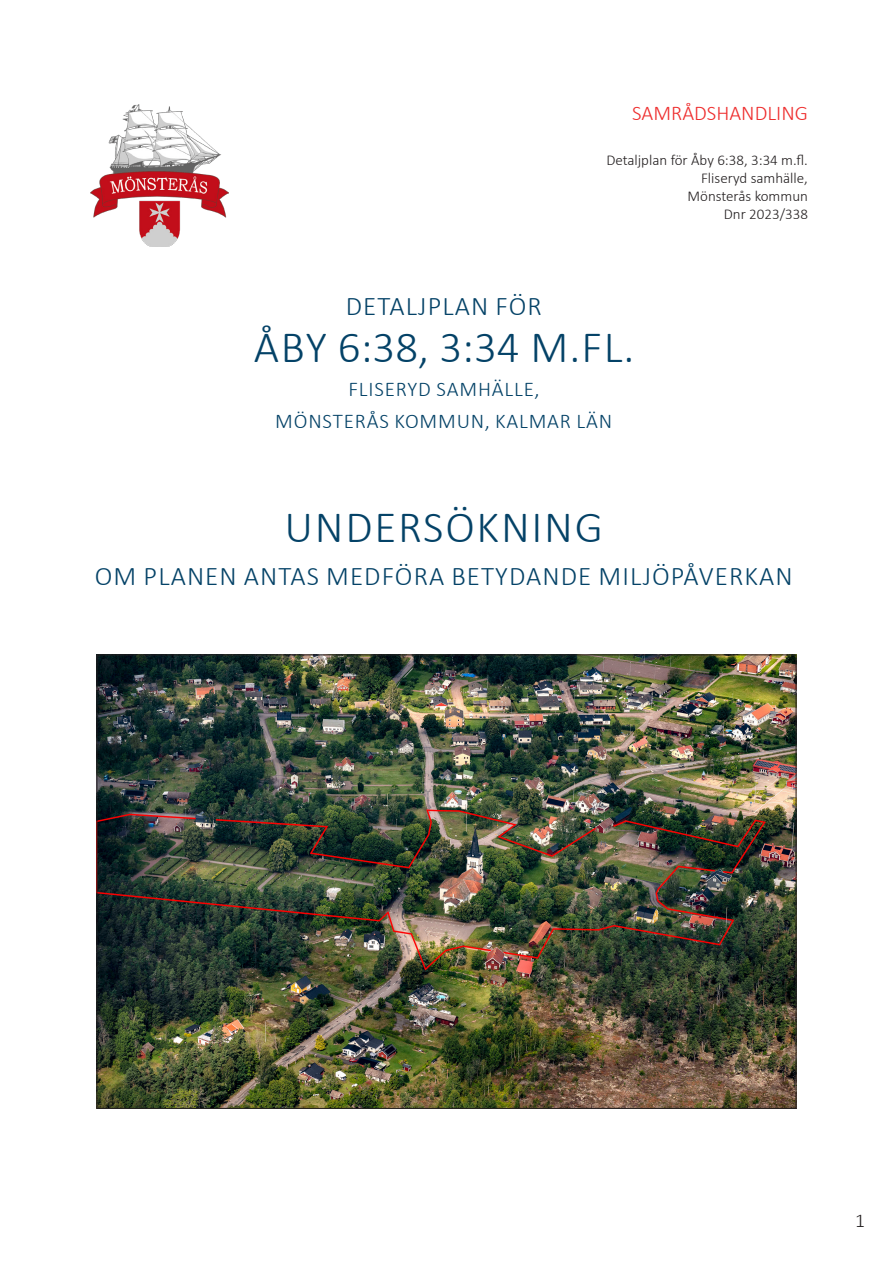
<style>
.page{position:relative;width:893px;height:1263px;background:#fff}
.page>*{position:absolute;margin:0;border:0;box-sizing:border-box;transform-origin:0 0}
.t1{font:300 45px "Calibri";letter-spacing:.04em;color:#044267}
.t2{font:300 27px "Calibri";letter-spacing:.04em;color:#044267}
.t3{font:300 21px "Calibri";letter-spacing:.04em;color:#044267}
.t4{font:300 21px "Calibri";color:#ee2d2d}
.t5{font:300 19.5px "Calibri";color:#231f20}
.t6{font:300 15px "Calibri";color:#231f20}
</style>
<div class="page">
<img style="left:91px;top:104px;width:138px;height:143px">
<img style="left:99px;top:656px;width:695px;height:451px">
<p class="t4" style="left:632px;top:100px;width:177px">SAMRÅDSHANDLING</p>
<p class="t6" style="left:606px;top:151px;width:203px">Detaljplan för Åby 6:38, 3:34 m.fl.</p>
<p class="t6" style="left:701px;top:169px;width:108px">Fliseryd samhälle,</p>
<p class="t6" style="left:687px;top:187px;width:122px">Mönsterås kommun</p>
<p class="t6" style="left:724px;top:205px;width:86px">Dnr 2023/338</p>
<p class="t2" style="left:346px;top:289px;width:198px">DETALJPLAN FÖR</p>
<p class="t1" style="left:254px;top:319px;width:382px">ÅBY 6:38, 3:34 M.FL.</p>
<p class="t3" style="left:348px;top:376px;width:193px">FLISERYD SAMHÄLLE,</p>
<p class="t3" style="left:275px;top:408px;width:338px">MÖNSTERÅS KOMMUN, KALMAR LÄN</p>
<p class="t1" style="left:285px;top:499px;width:320px">UNDERSÖKNING</p>
<p class="t2" style="left:95px;top:559px;width:699px">OM PLANEN ANTAS MEDFÖRA BETYDANDE MILJÖPÅVERKAN</p>
<h3 class="t5" style="left:855px;top:1208px;width:11px">1</h3>
</div>
